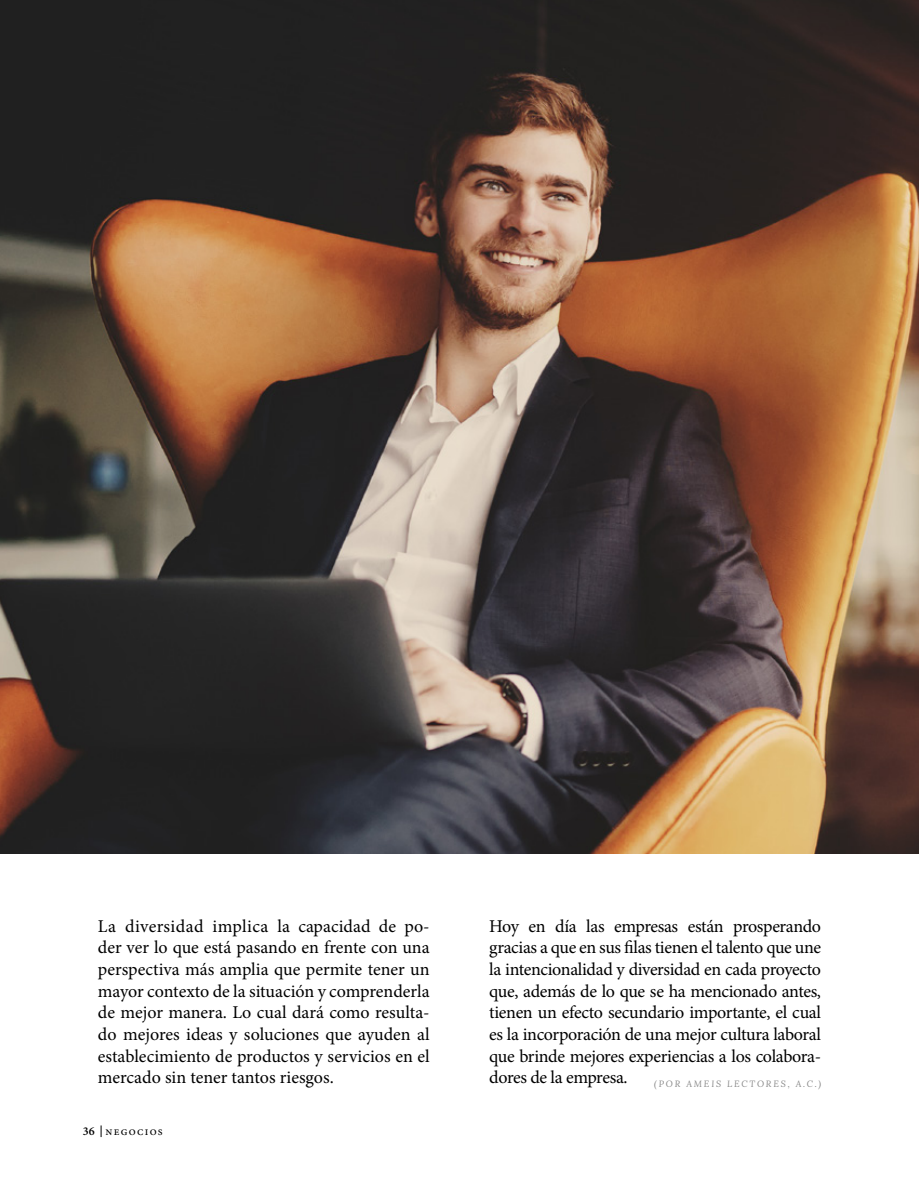
<style>
.page{position:relative;width:919px;height:1183px;background:#fff}
.page>*{position:absolute;margin:0;border:0;box-sizing:border-box;transform-origin:0 0}
.t1{font:18px/21.6px "Minion Pro";letter-spacing:-.01em;color:#000;text-align:justify}
.t2{font:12px "Minion Pro";letter-spacing:.1em;color:#000}
.t3{font:italic 9px "Lora";letter-spacing:.2em;color:#878787}
.s1{font-weight:600}
</style>
<div class="page">
<img style="left:0;top:0;width:918px;height:853px">
<p class="t1" style="left:98px;top:915px;width:333px">La diversidad implica la capacidad de po&shy;der ver lo que está pasando en frente con una perspectiva más amplia que permite tener un mayor contexto de la situación y comprenderla de mejor manera. Lo cual dará como resulta&shy;do mejores ideas y soluciones que ayuden al establecimiento de productos y servicios en el mercado sin tener tantos riesgos.</p>
<p class="t2" style="left:83px;top:1122px;width:81px"><span class="s1">36</span> negocios</p>
<p class="t1" style="left:489px;top:915px;width:333px">Hoy en día las empresas están prosperando gracias a que en sus filas tienen el talento que une la intencionalidad y diversidad en cada proyecto que, además de lo que se ha mencionado antes, tienen un efecto secundario importante, el cual es la incorporación de una mejor cultura laboral que brinde mejores experiencias a los colabora&shy;dores de la empresa.</p>
<p class="t3" style="left:654px;top:1077px;width:168px">(POR AMEIS LECTORES, A.C.)</p>
</div>
